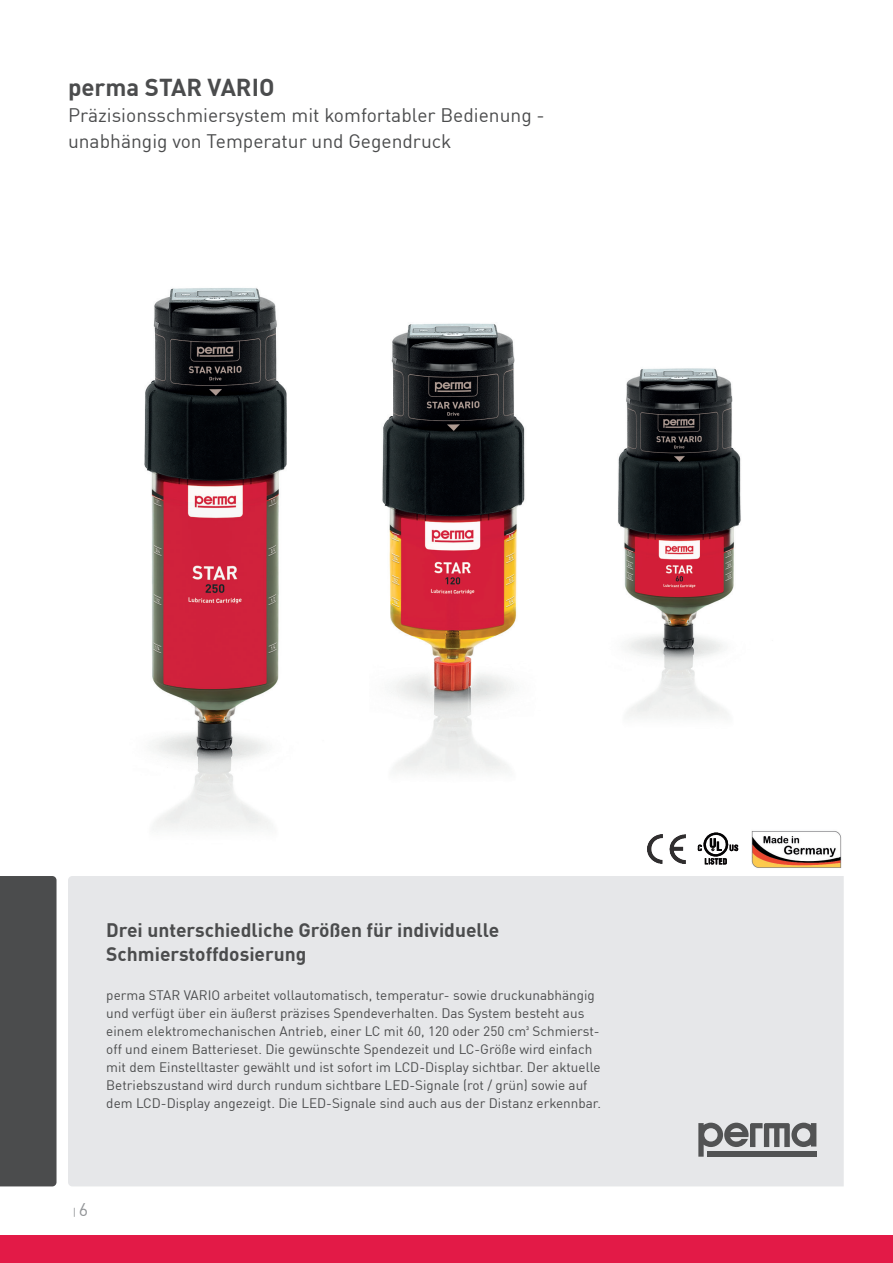
<style>
.page{position:relative;width:893px;height:1263px;background:#fff}
.page>*{position:absolute;margin:0;border:0;box-sizing:border-box;transform-origin:0 0}
.Headline_16pt_bold_8{font:700 24px "DIN Pro";color:#4b4c4d}
._13pt_reg_85grau{font:19.2px/26.2px "DIN Pro";color:#4b4c4d}
._13pt_bold_85grau{font:700 19.2px/23.1px "DIN Pro";color:#4b4c4d}
._9pt_reg_85_schwarz{font:13.5px/18px "DIN Pro";color:#4b4c4d}
.t1{font:10.5px "DIN Pro";color:#939598}
.s1{font-size:18px}
</style>
<div class="page">
<div style="left:68px;top:876px;width:776px;height:310px;background:#e6e7e9"></div>
<img style="left:752px;top:831px;width:89px;height:37px">
<div style="left:0;top:876px;width:57px;height:310px;background:#4b4c4d"></div>
<svg style="left:698px;top:1123px;width:118px;height:34px;background:#8b8c8d"></svg>
<img style="left:647px;top:835px;width:39px;height:29px">
<img style="left:698px;top:833px;width:40px;height:32px">
<img style="left:618px;top:368px;width:123px;height:349px">
<img style="left:382px;top:323px;width:143px;height:450px">
<img style="left:144px;top:288px;width:143px;height:542px">
<div style="left:0;top:1235px;width:893px;height:28px;background:#e31a47"></div>
<p class="Headline_16pt_bold_8" style="left:68px;top:69px;width:208px">perma STAR VARIO</p>
<p class="_13pt_reg_85grau" style="left:68px;top:101px;width:478px">Präzisionsschmiersystem mit komfortabler Bedienung - unabhängig von Temperatur und Gegendruck</p>
<p class="_13pt_bold_85grau" style="left:106px;top:918px;width:395px">Drei unterschiedliche Größen für individuelle<br>Schmierstoffdosierung</p>
<p class="_9pt_reg_85_schwarz" style="left:106px;top:985px;width:496px">perma STAR VARIO arbeitet vollautomatisch, temperatur- sowie druckunabhängig und verfügt über ein äußerst präzises Spendeverhalten. Das System besteht aus einem elektromechanischen Antrieb, einer LC mit 60, 120 oder 250 cm³ Schmierst&shy;off und einem Batterieset. Die gewünschte Spendezeit und LC-Größe wird einfach mit dem Einstelltaster gewählt und ist sofort im LCD-Display sichtbar. Der aktuelle Betriebszustand wird durch rundum sichtbare LED-Signale (rot / grün) sowie auf dem LCD-Display angezeigt. Die LED-Signale sind auch aus der Distanz erkennbar.</p>
<p class="t1" style="left:73px;top:1204px;width:17px">| <span class="s1">6</span></p>
</div>
